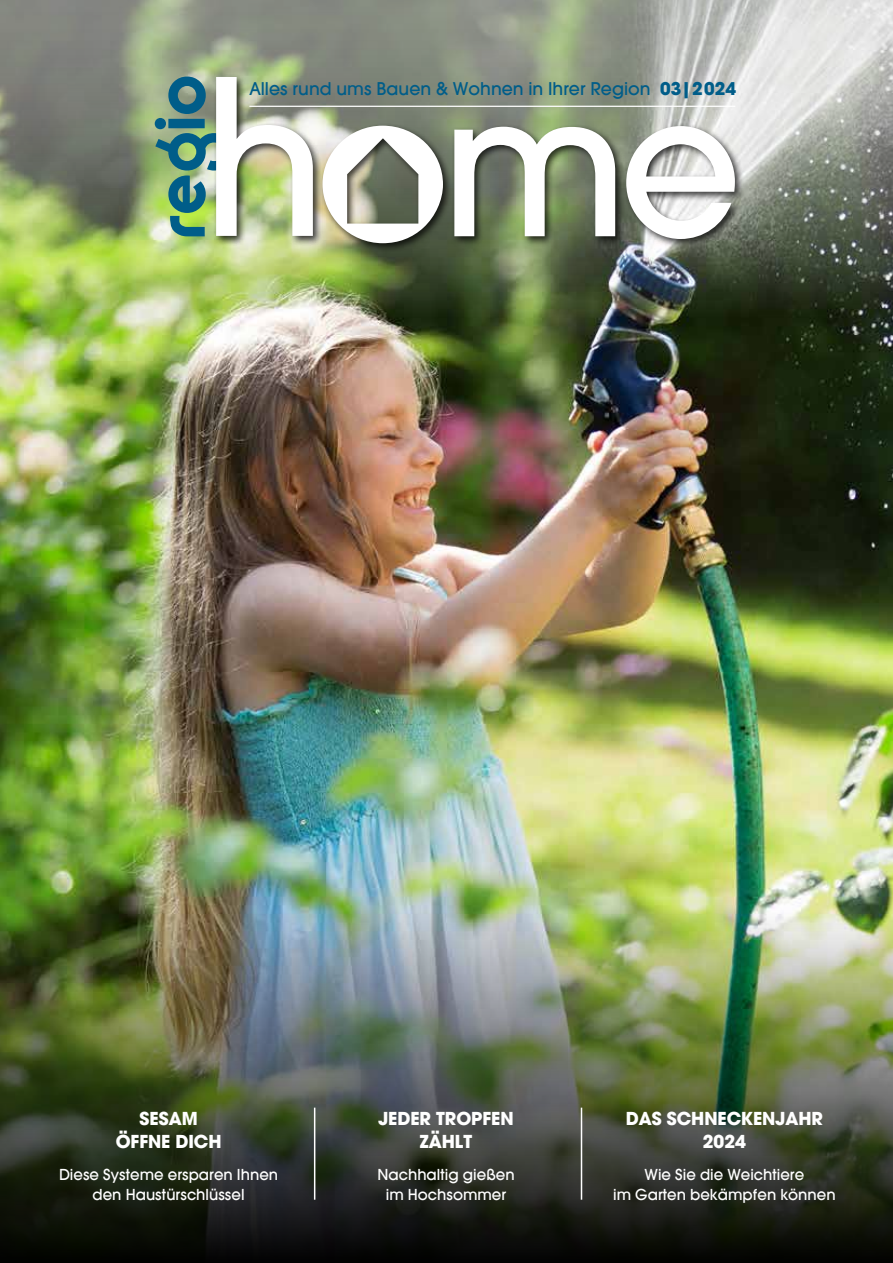
<style>
.page{position:relative;width:893px;height:1263px;background:#fff}
.page>*{position:absolute;margin:0;border:0;box-sizing:border-box;transform-origin:0 0}
.t1{font:700 19.5px/23.4px "Avignon";color:#fff;text-align:center}
.t2{font:500 19.2px "Avignon";color:#005d89}
.t3{font:500 16.5px/19.8px "Avignon";color:#fff;text-align:center}
.s1{font-weight:700}
</style>
<div class="page">
<img style="left:0;top:326px;width:893px;height:574px">
<img style="left:0;top:0;width:893px;height:326px">
<img style="left:0;top:900px;width:893px;height:363px">
<hr style="left:314px;top:1107px;width:1px;height:93px;background:#fff">
<hr style="left:581px;top:1107px;width:1px;height:93px;background:#fff">
<div style="left:213px;top:74px;width:110px;height:172px;background:#000;opacity:.75"></div>
<img style="left:155px;top:77px;width:158px;height:159px">
<div style="left:451px;top:123px;width:174px;height:123px;background:#000;opacity:.75"></div>
<svg style="left:454px;top:127px;width:161px;height:109px"></svg>
<div style="left:623px;top:123px;width:122px;height:126px;background:#000;opacity:.75"></div>
<svg style="left:626px;top:126px;width:109px;height:113px"></svg>
<div style="left:319px;top:122px;width:134px;height:132px;background:#000;opacity:.75"></div>
<svg style="left:323px;top:126px;width:120px;height:117px"></svg>
<hr style="left:249px;top:106px;width:486px;height:1px;background:#fff">
<p class="t2" style="left:249px;top:78px;width:488px">Alles rund ums Bauen &amp; Wohnen in Ihrer Region <span class="s1">03|2024</span></p>
<p class="t1" style="left:116px;top:1106px;width:107px">SESAM<br>ÖFFNE DICH</p>
<p class="t3" style="left:59px;top:1164px;width:221px">Diese Systeme ersparen Ihnen den Haustürschlüssel</p>
<p class="t1" style="left:378px;top:1106px;width:137px">JEDER TROPFEN<br>ZÄHLT</p>
<p class="t3" style="left:377px;top:1164px;width:139px">Nachhaltig gießen im Hochsommer</p>
<p class="t1" style="left:626px;top:1106px;width:199px">DAS SCHNECKENJAHR<br>2024</p>
<p class="t3" style="left:613px;top:1164px;width:224px">Wie Sie die Weichtiere<br>im Garten bekämpfen können</p>
</div>
